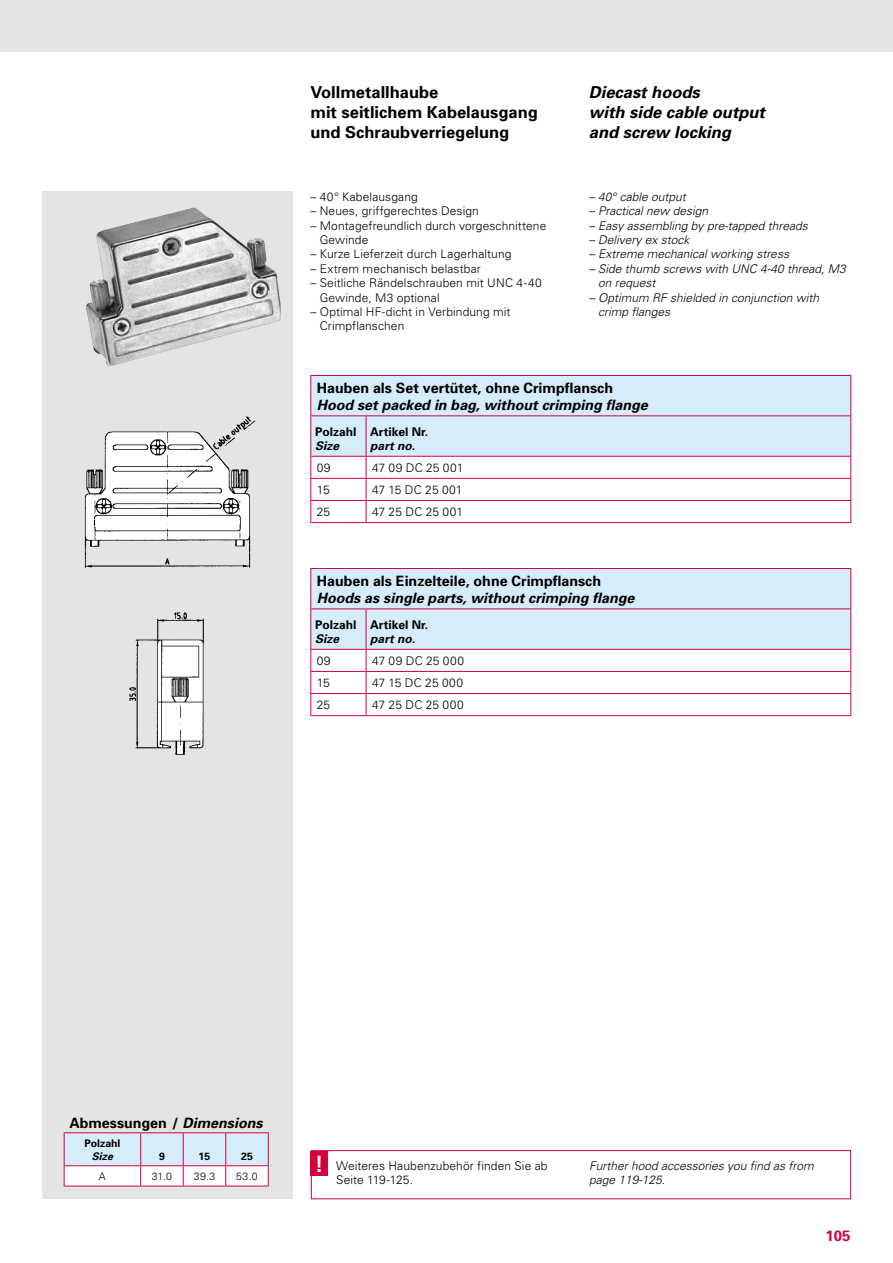
<style>
.page{position:relative;width:893px;height:1263px;background:#fff}
.page>*{position:absolute;margin:0;border:0;box-sizing:border-box;transform-origin:0 0}
.t1{font:700 22.5px "Univers";color:#fff}
.t2{font:700 16.5px/19.8px "Univers";color:#000}
.t3{font:italic 700 16.5px/19.8px "Univers";color:#000}
.t4{font:700 15px "Univers";color:#d2003c}
.t5{font:700 14.25px "Univers";color:#000}
.t6{font:italic 700 14.25px "Univers";color:#000}
.t7{font:300 12px/14.4px "Univers";letter-spacing:.01em;color:#000}
.t8{font:italic 300 12px/14.4px "Univers";color:#000}
.t9{font:700 12px "Univers";color:#000}
.t10{font:italic 700 12px "Univers";color:#000}
.t11{font:300 12px "Univers";letter-spacing:.035em;color:#000}
.t12{font:300 10.5px "Univers";color:#000}
.t13{font:700 10.5px "Univers";color:#000}
.t14{font:italic 700 10.5px "Univers";color:#000}
.s1{font-style:italic}
</style>
<div class="page">
<div style="left:0;top:0;width:893px;height:51px;background:#e3e4e4"></div>
<div style="left:43px;top:191px;width:250px;height:1008px;background:#e3e4e4"></div>
<div style="left:311px;top:1150px;width:540px;height:49px;border:1px solid #d2003c"></div>
<div style="left:311px;top:1151px;width:17px;height:24px;background:#d2003c"></div>
<img style="left:86px;top:207px;width:195px;height:159px">
<svg style="left:310px;top:376px;width:541px;height:146px"></svg>
<hr style="left:310px;top:522px;width:56px;height:1px;background:#d2003c">
<hr style="left:366px;top:522px;width:485px;height:1px;background:#d2003c">
<hr style="left:310px;top:375px;width:56px;height:1px;background:#d2003c">
<hr style="left:310px;top:376px;width:1px;height:39px;background:#d2003c">
<hr style="left:366px;top:375px;width:485px;height:1px;background:#d2003c">
<hr style="left:310px;top:415px;width:56px;height:1px;background:#d2003c">
<hr style="left:366px;top:415px;width:485px;height:1px;background:#d2003c">
<hr style="left:366px;top:456px;width:485px;height:1px;background:#d2003c">
<svg style="left:310px;top:569px;width:541px;height:146px"></svg>
<hr style="left:310px;top:715px;width:56px;height:1px;background:#d2003c">
<hr style="left:366px;top:715px;width:485px;height:1px;background:#d2003c">
<hr style="left:310px;top:568px;width:56px;height:1px;background:#d2003c">
<hr style="left:310px;top:569px;width:1px;height:39px;background:#d2003c">
<hr style="left:366px;top:568px;width:485px;height:1px;background:#d2003c">
<hr style="left:310px;top:608px;width:56px;height:1px;background:#d2003c">
<hr style="left:366px;top:608px;width:485px;height:1px;background:#d2003c">
<hr style="left:366px;top:649px;width:485px;height:1px;background:#d2003c">
<hr style="left:64px;top:1132px;width:77px;height:1px;background:#d2003c">
<hr style="left:141px;top:1132px;width:42px;height:1px;background:#d2003c">
<hr style="left:183px;top:1132px;width:43px;height:1px;background:#d2003c">
<hr style="left:226px;top:1132px;width:43px;height:1px;background:#d2003c">
<hr style="left:64px;top:1186px;width:77px;height:1px;background:#d2003c">
<svg style="left:64px;top:1133px;width:205px;height:53px;background:#e3e6f1"></svg>
<hr style="left:141px;top:1186px;width:42px;height:1px;background:#d2003c">
<hr style="left:183px;top:1186px;width:43px;height:1px;background:#d2003c">
<hr style="left:226px;top:1186px;width:43px;height:1px;background:#d2003c">
<img style="left:84px;top:416px;width:172px;height:339px">
<h2 class="t2" style="left:310px;top:82px;width:229px">Vollmetallhaube<br>mit seitlichem Kabelausgang und Schraubverriegelung</h2>
<h2 class="t3" style="left:589px;top:82px;width:178px">Diecast hoods<br>with side cable output and screw locking</h2>
<p class="t7" style="left:310px;top:189px;width:109px">– 40° Kabelausgang</p>
<p class="t7" style="left:310px;top:204px;width:170px">– Neues, griffgerechtes Design</p>
<p class="t7" style="left:320px;top:218px;width:228px;text-indent:-9px">– Montagefreundlich durch vorgeschnittene<br>Gewinde</p>
<p class="t7" style="left:310px;top:247px;width:203px">– Kurze Lieferzeit durch Lagerhaltung</p>
<p class="t7" style="left:310px;top:261px;width:172px">– Extrem mechanisch belastbar</p>
<p class="t7" style="left:320px;top:276px;width:224px;text-indent:-9px">– Seitliche Rändelschrauben mit UNC 4-40<br>Gewinde, M3 optional</p>
<p class="t7" style="left:320px;top:305px;width:192px;text-indent:-9px">– Optimal HF-dicht in Verbindung mit<br>Crimpflanschen</p>
<p class="t8" style="left:589px;top:189px;width:98px">– 40° cable output</p>
<p class="t8" style="left:589px;top:204px;width:121px">– Practical new design</p>
<p class="t8" style="left:589px;top:218px;width:220px">– Easy assembling by pre-tapped threads</p>
<p class="t8" style="left:589px;top:233px;width:102px">– Delivery ex stock</p>
<p class="t8" style="left:589px;top:247px;width:202px">– Extreme mechanical working stress</p>
<p class="t8" style="left:598px;top:261px;width:249px;text-indent:-9px">– Side thumb screws with UNC 4-40 thread, M3 on request</p>
<p class="t8" style="left:598px;top:290px;width:222px;text-indent:-9px">– Optimum RF shielded in conjunction with crimp flanges</p>
<p class="t5" style="left:317px;top:379px;width:298px">Hauben als Set vertütet, ohne Crimpflansch</p>
<p class="t6" style="left:317px;top:396px;width:332px">Hood set packed in bag, without crimping flange</p>
<p class="t9" style="left:315px;top:424px;width:43px">Polzahl</p>
<p class="t10" style="left:315px;top:439px;width:26px">Size</p>
<p class="t9" style="left:370px;top:424px;width:59px">Artikel Nr.</p>
<p class="t10" style="left:370px;top:439px;width:46px">part no.</p>
<p class="t7" style="left:317px;top:461px;width:15px">09</p>
<p class="t7" style="left:372px;top:461px;width:93px">47 09 DC 25 001</p>
<p class="t7" style="left:317px;top:483px;width:14px">15</p>
<p class="t7" style="left:372px;top:483px;width:92px">47 15 DC 25 001</p>
<p class="t7" style="left:317px;top:505px;width:15px">25</p>
<p class="t7" style="left:372px;top:505px;width:92px">47 25 DC 25 001</p>
<p class="t5" style="left:317px;top:572px;width:286px">Hauben als Einzelteile, ohne Crimpflansch</p>
<p class="t6" style="left:317px;top:589px;width:319px">Hoods as single parts, without crimping flange</p>
<p class="t9" style="left:315px;top:617px;width:43px">Polzahl</p>
<p class="t10" style="left:315px;top:632px;width:26px">Size</p>
<p class="t9" style="left:370px;top:617px;width:59px">Artikel Nr.</p>
<p class="t10" style="left:370px;top:632px;width:46px">part no.</p>
<p class="t7" style="left:317px;top:654px;width:15px">09</p>
<p class="t11" style="left:372px;top:654px;width:94px">47 09 DC 25 000</p>
<p class="t7" style="left:317px;top:676px;width:14px">15</p>
<p class="t7" style="left:372px;top:676px;width:93px">47 15 DC 25 000</p>
<p class="t7" style="left:317px;top:698px;width:15px">25</p>
<p class="t7" style="left:372px;top:698px;width:93px">47 25 DC 25 000</p>
<p class="t5" style="left:70px;top:1114px;width:195px">Abmessungen / <span class="s1">Dimensions</span></p>
<p class="t13" style="left:84px;top:1137px;width:38px">Polzahl</p>
<p class="t14" style="left:92px;top:1150px;width:23px">Size</p>
<p class="t13" style="left:159px;top:1150px;width:7px">9</p>
<p class="t13" style="left:199px;top:1150px;width:13px">15</p>
<p class="t13" style="left:241px;top:1150px;width:13px">25</p>
<p class="t12" style="left:99px;top:1170px;width:9px">A</p>
<p class="t12" style="left:152px;top:1170px;width:22px">31.0</p>
<p class="t12" style="left:194px;top:1170px;width:23px">39.3</p>
<p class="t12" style="left:236px;top:1170px;width:23px">53.0</p>
<h1 class="t1" style="left:315px;top:1150px;width:10px">!</h1>
<p class="t7" style="left:336px;top:1158px;width:213px">Weiteres Haubenzubehör finden Sie ab<br>Seite 119-125.</p>
<p class="t8" style="left:589px;top:1158px;width:226px">Further hood accessories you find as from page 119-125.</p>
<p class="t4" style="left:825px;top:1226px;width:27px">105</p>
</div>
